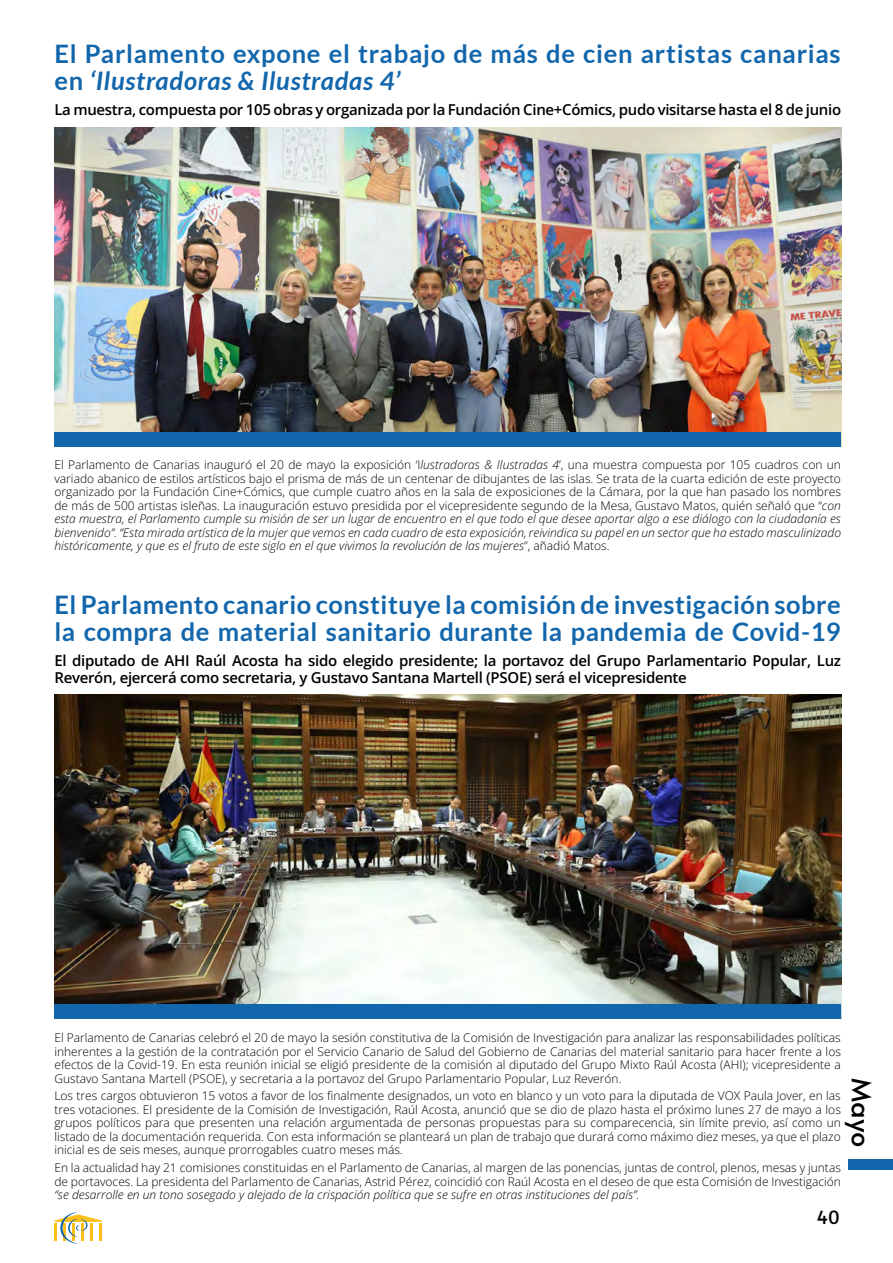
<style>
.page{position:relative;width:893px;height:1263px;background:#fff}
.page>*{position:absolute;margin:0;border:0;box-sizing:border-box;transform-origin:0 0}
.t1{font:27px "Alata";color:#000}
.t2{font:700 25.5px/27px "Lato";letter-spacing:.02em;color:#1266ac}
.t3{font:18px "Alata";color:#000}
.t4{font:15px/16.5px "Open Sans";letter-spacing:-.02em;color:#000}
.t5{font:12px/13.5px "Open Sans";color:#000;text-align:justify}
.t6{font:italic 12px "Open Sans";color:#000}
.s1{font-style:italic}
</style>
<div class="page">
<div style="left:849px;top:1159px;width:44px;height:10px;background:#1266ac"></div>
<svg style="left:55px;top:1212px;width:47px;height:31px"></svg>
<img style="left:54px;top:128px;width:787px;height:304px">
<div style="left:54px;top:432px;width:787px;height:15px;background:#1266ac"></div>
<img style="left:54px;top:694px;width:787px;height:310px">
<div style="left:54px;top:1004px;width:787px;height:15px;background:#1266ac"></div>
<h2 class="t2" style="left:54px;top:40px;width:788px">El Parlamento expone el trabajo de más de cien artistas canarias en <span class="s1">‘Ilustradoras &amp; Ilustradas 4’</span></h2>
<p class="t4" style="left:54px;top:101px;width:788px">La muestra, compuesta por 105 obras y organizada por la Fundación Cine+Cómics, pudo visitarse hasta el 8 de junio</p>
<p class="t5" style="left:54px;top:458px;width:788px">El Parlamento de Canarias inauguró el 20 de mayo la exposición ‘I<span class="s1">lustradoras &amp; Ilustradas 4</span>’, una muestra compuesta por 105 cuadros con un variado abanico de estilos artísticos bajo el prisma de más de un centenar de dibujantes de las islas. Se trata de la cuarta edición de este proyecto organizado por la Fundación Cine+Cómics, que cumple cuatro años en la sala de exposiciones de la Cámara, por la que han pasado los nombres de más de 500 artistas isleñas. La inauguración estuvo presidida por el vicepresidente segundo de la Mesa, Gustavo Matos, quién señaló que “<span class="s1">con esta muestra, el Parlamento cumple su misión de ser un lugar de encuentro en el que todo el que desee aportar algo a ese diálogo con la ciudadanía es bienvenido”. “Esta mirada artística de la mujer que vemos en cada cuadro de esta exposición, reivindica su papel en un sector que ha estado masculinizado históricamente, y que es el fruto de este siglo en el que vivimos la revolución de las mujeres</span>”, añadió Matos.</p>
<h2 class="t2" style="left:54px;top:591px;width:788px">El Parlamento canario constituye la comisión de investigación sobre la compra de material sanitario durante la pandemia de Covid-19</h2>
<p class="t4" style="left:54px;top:652px;width:788px">El diputado de AHI Raúl Acosta ha sido elegido presidente; la portavoz del Grupo Parlamentario Popular, Luz<br>Reverón, ejercerá como secretaria, y Gustavo Santana Martell (PSOE) será el vicepresidente</p>
<p class="t5" style="left:54px;top:1031px;width:788px">El Parlamento de Canarias celebró el 20 de mayo la sesión constitutiva de la Comisión de Investigación para analizar las responsabilidades políticas inherentes a la gestión de la contratación por el Servicio Canario de Salud del Gobierno de Canarias del material sanitario para hacer frente a los efectos de la Covid-19. En esta reunión inicial se eligió presidente de la comisión al diputado del Grupo Mixto Raúl Acosta (AHI); vicepresidente a Gustavo Santana Martell (PSOE), y secretaria a la portavoz del Grupo Parlamentario Popular, Luz Reverón.</p>
<p class="t5" style="left:54px;top:1089px;width:788px">Los tres cargos obtuvieron 15 votos a favor de los finalmente designados, un voto en blanco y un voto para la diputada de VOX Paula Jover, en las tres votaciones. El presidente de la Comisión de Investigación, Raúl Acosta, anunció que se dio de plazo hasta el próximo lunes 27 de mayo a los grupos políticos para que presenten una relación argumentada de personas propuestas para su comparecencia, sin límite previo, así como un listado de la documentación requerida. Con esta información se planteará un plan de trabajo que durará como máximo diez meses, ya que el plazo inicial es de seis meses, aunque prorrogables cuatro meses más.</p>
<p class="t5" style="left:54px;top:1161px;width:788px">En la actualidad hay 21 comisiones constituidas en el Parlamento de Canarias, al margen de las ponencias, juntas de control, plenos, mesas y juntas de portavoces. La presidenta del Parlamento de Canarias, Astrid Pérez, coincidió con Raúl Acosta en el deseo de que esta Comisión de Investigación</p>
<p class="t6" style="left:54px;top:1186px;width:587px">“se desarrolle en un tono sosegado y alejado de la crispación política que se sufre en otras instituciones del país”.</p>
<h1 class="t1" style="left:885px;top:1078px;width:71px;rotate:90deg">Mayo</h1>
<h3 class="t3" style="left:816px;top:1202px;width:25px">40</h3>
</div>
